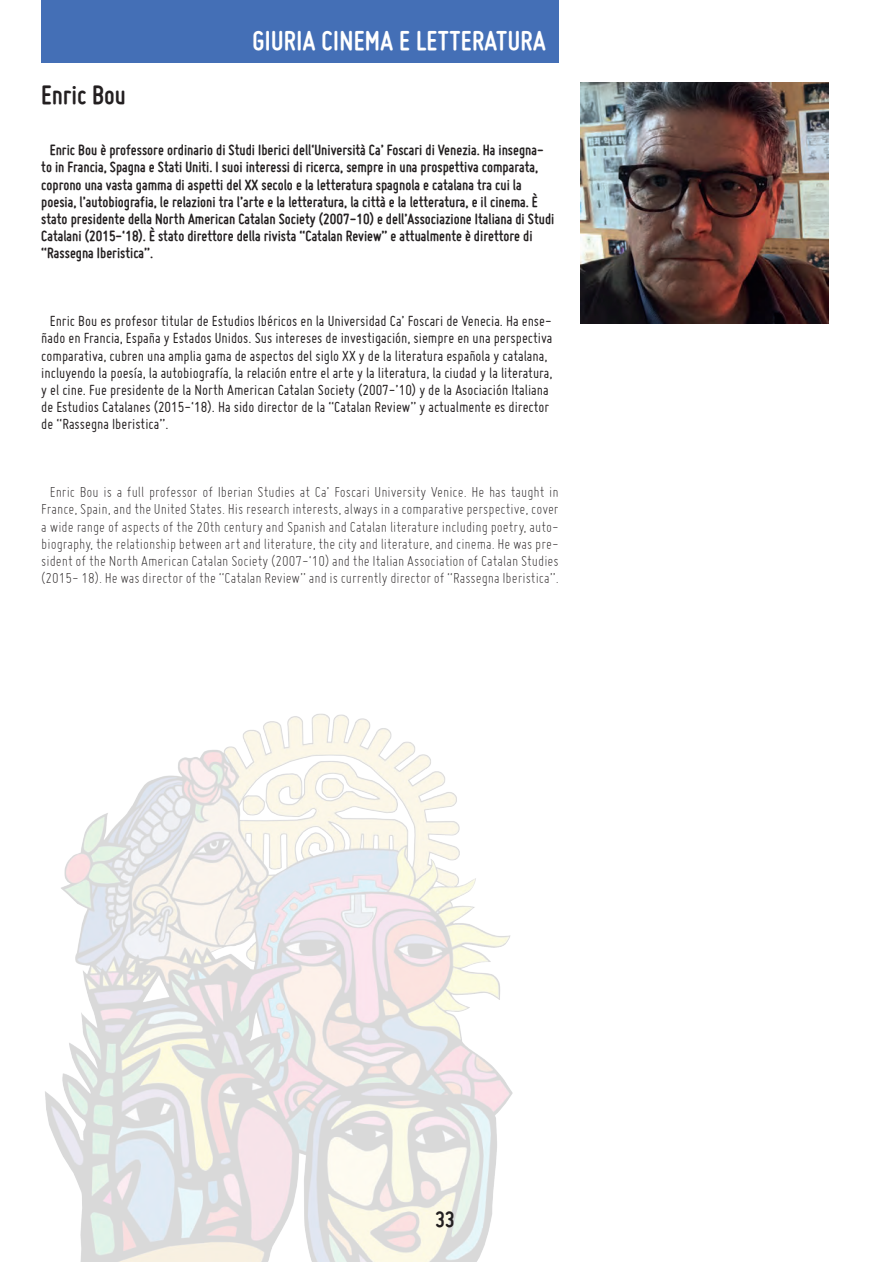
<style>
.page{position:relative;width:893px;height:1262px;background:#fff}
.page>*{position:absolute;margin:0;border:0;box-sizing:border-box;transform-origin:0 0}
.t1{font:700 29.25px "Miso";letter-spacing:.015em;color:#fff}
.t2{font:700 28.5px "Miso";color:#231f20}
.t3{font:700 24px "Miso";color:#231f20}
.t4{font:15.9px/17.1px "Miso";color:#231f20}
.t5{font:700 15.9px/17.1px "Miso";color:#231f20}
.t6{font:300 15.9px/17.1px "Miso";color:#231f20;text-align:center}
</style>
<div class="page">
<img style="left:45px;top:713px;width:468px;height:549px">
<div style="left:41px;top:0;width:518px;height:63px;background:#446fb6"></div>
<img style="left:580px;top:83px;width:248px;height:241px">
<h1 class="t1" style="left:252px;top:24px;width:295px">GIURIA CINEMA E LETTERATURA</h1>
<h2 class="t2" style="left:41px;top:79px;width:86px">Enric Bou</h2>
<p class="t5" style="left:41px;top:142px;width:514px;text-indent:9px">Enric Bou è professore ordinario di Studi Iberici dell‘Università Ca’ Foscari di Venezia. Ha insegna&shy;to in Francia, Spagna e Stati Uniti. I suoi interessi di ricerca, sempre in una prospettiva comparata, coprono una vasta gamma di aspetti del XX secolo e la letteratura spagnola e catalana tra cui la poesia, l’autobiografia, le relazioni tra l’arte e la letteratura, la città e la letteratura, e il cinema. È stato presidente della North American Catalan Society (2007-10) e dell’Associazione Italiana di Studi Catalani (2015-‘18). È stato direttore della rivista “Catalan Review” e attualmente è direttore di “Rassegna Iberistica”.</p>
<p class="t4" style="left:41px;top:312px;width:513px;text-indent:8px">Enric Bou es profesor titular de Estudios Ibéricos en la Universidad Ca’ Foscari de Venecia. Ha ense&shy;ñado en Francia, España y Estados Unidos. Sus intereses de investigación, siempre en una perspectiva comparativa, cubren una amplia gama de aspectos del siglo XX y de la literatura española y catalana, incluyendo la poesía, la autobiografía, la relación entre el arte y la literatura, la ciudad y la literatura, y el cine. Fue presidente de la North American Catalan Society (2007-’10) y de la Asociación Italiana de Estudios Catalanes (2015-‘18). Ha sido director de la “Catalan Review” y actualmente es director de “Rassegna Iberistica”.</p>
<p class="t6" style="left:41px;top:483px;width:519px">Enric Bou is a full professor of Iberian Studies at Ca’ Foscari University Venice. He has taught in France, Spain, and the United States. His research interests, always in a comparative perspective, cover a wide range of aspects of the 20th century and Spanish and Catalan literature including poetry, auto&shy;biography, the relationship between art and literature, the city and literature, and cinema. He was pre&shy;sident of the North American Catalan Society (2007-‘10) and the Italian Association of Catalan Studies (2015- 18). He was director of the “Catalan Review” and is currently director of “Rassegna Iberistica”.</p>
<h3 class="t3" style="left:435px;top:1206px;width:21px">33</h3>
</div>
